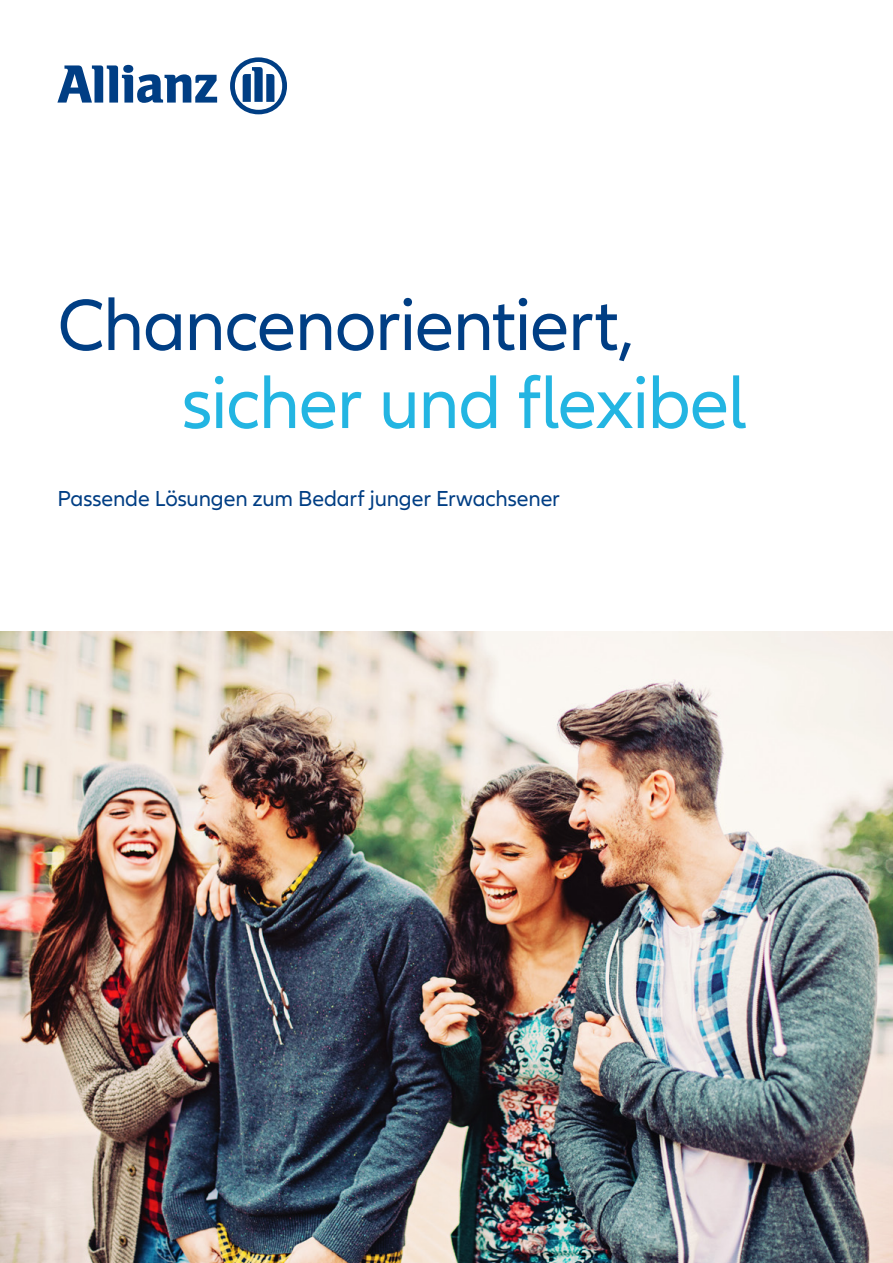
<style>
.page{position:relative;width:893px;height:1263px;background:#fff}
.page>*{position:absolute;margin:0;border:0;box-sizing:border-box;transform-origin:0 0}
.t1{font:75px "Allianz Neo";letter-spacing:-.02em;color:#003e84}
.t2{font:75px "Allianz Neo";letter-spacing:-.015em;color:#23b5e2}
.t3{font:22.5px "Allianz Neo";letter-spacing:-.005em;color:#003e84}
</style>
<div class="page">
<img style="left:0;top:631px;width:893px;height:632px">
<svg style="left:57px;top:65px;width:160px;height:38px"></svg>
<svg style="left:230px;top:57px;width:57px;height:57px"></svg>
<h1 class="t1" style="left:57px;top:282px;width:578px">Chancenorientiert,</h1>
<h1 class="t2" style="left:182px;top:360px;width:566px">sicher und flexibel</h1>
<p class="t3" style="left:57px;top:486px;width:504px">Passende Lösungen zum Bedarf junger Erwachsener</p>
</div>
